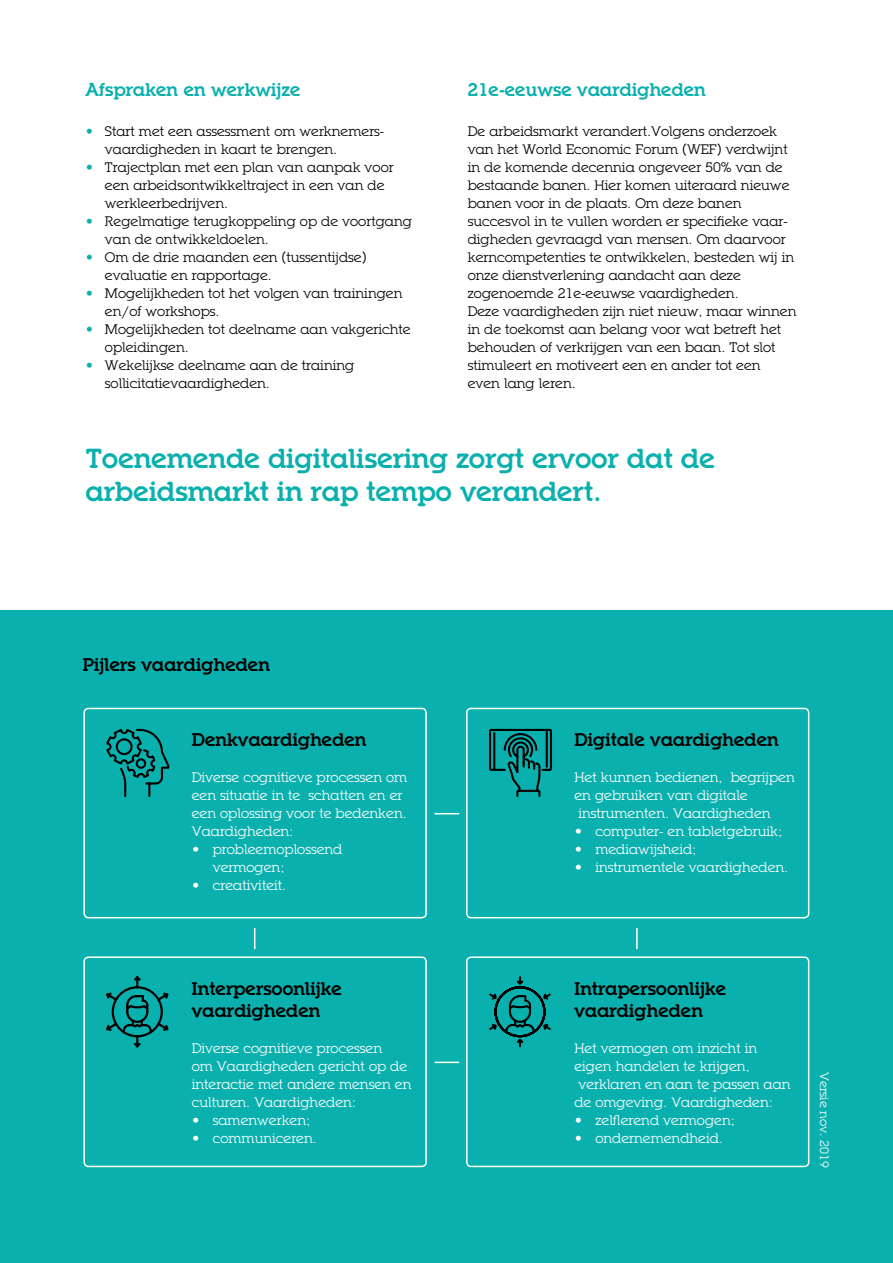
<style>
.page{position:relative;width:893px;height:1263px;background:#fff}
.page>*{position:absolute;margin:0;border:0;box-sizing:border-box;transform-origin:0 0}
.t1{font:700 27px/32.4px "Ponsi Rounded Slab";color:#0ab0ae}
.t2{font:700 18px/21.6px "Ponsi Rounded Slab";color:#000}
.t3{font:700 18px "Ponsi Rounded Slab";color:#0ab0ae}
.t4{font:13.5px/18px "Ponsi Rounded Slab";color:#000}
.t5{font:13.5px/18px "Ponsi Rounded Slab";color:#fff}
.t6{font:12px "Ponsi Rounded Slab";color:#fff}
.s1{color:#0ab0ae}
</style>
<div class="page">
<div style="left:0;top:611px;width:893px;height:652px;background:#0ab0ae"></div>
<div style="left:83px;top:708px;width:344px;height:210px;border:2px solid #fff;border-radius:4px"></div>
<div style="left:83px;top:956px;width:344px;height:211px;border:2px solid #fff;border-radius:4px"></div>
<div style="left:466px;top:708px;width:343px;height:210px;border:2px solid #fff;border-radius:4px"></div>
<div style="left:466px;top:956px;width:343px;height:211px;border:2px solid #fff;border-radius:4px"></div>
<svg style="left:106px;top:729px;width:446px;height:318px"></svg>
<svg style="left:254px;top:928px;width:1px;height:21px"></svg>
<hr style="left:636px;top:928px;width:2px;height:21px;background:#fff">
<svg style="left:435px;top:813px;width:24px;height:1px"></svg>
<hr style="left:435px;top:1061px;width:24px;height:2px;background:#fff">
<h2 class="t3" style="left:85px;top:78px;width:217px">Afspraken en werkwijze</h2>
<p class="t4" style="left:105px;top:122px;width:281px;text-indent:-19px"><span class="s1">•</span> Start met een assessment om werknemers&shy;vaardigheden in kaart te brengen.</p>
<p class="t4" style="left:105px;top:158px;width:290px;text-indent:-19px"><span class="s1">•</span> Trajectplan met een plan van aanpak voor een arbeidsontwikkeltraject in een van de werkleerbedrijven.</p>
<p class="t4" style="left:105px;top:212px;width:309px;text-indent:-19px"><span class="s1">•</span> Regelmatige terugkoppeling op de voortgang van de ontwikkeldoelen.</p>
<p class="t4" style="left:105px;top:248px;width:263px;text-indent:-19px"><span class="s1">•</span> Om de drie maanden een (tussentijdse) evaluatie en rapportage.</p>
<p class="t4" style="left:105px;top:284px;width:299px;text-indent:-19px"><span class="s1">•</span> Mogelijkheden tot het volgen van trainingen en/of workshops.</p>
<p class="t4" style="left:105px;top:320px;width:307px;text-indent:-19px"><span class="s1">•</span> Mogelijkheden tot deelname aan vakgerichte opleidingen.</p>
<p class="t4" style="left:105px;top:356px;width:251px;text-indent:-19px"><span class="s1">•</span> Wekelijkse deelname aan de training sollicitatievaardigheden.</p>
<h2 class="t3" style="left:468px;top:78px;width:240px">21e-eeuwse vaardigheden</h2>
<p class="t4" style="left:468px;top:122px;width:330px">De arbeidsmarkt verandert.Volgens onderzoek van het World Economic Forum (WEF) verdwijnt in de komende decennia ongeveer 50% van de bestaande banen. Hier komen uiteraard nieuwe banen voor in de plaats. Om deze banen succesvol in te vullen worden er specifieke vaar&shy;digheden gevraagd van mensen. Om daarvoor kerncompetenties te ontwikkelen, besteden wij in onze dienstverlening aandacht aan deze zogenoemde 21e-eeuwse vaardigheden.<br>Deze vaardigheden zijn niet nieuw, maar winnen in de toekomst aan belang voor wat betreft het behouden of verkrijgen van een baan. Tot slot stimuleert en motiveert een en ander tot een<br>even lang leren.</p>
<h1 class="t1" style="left:86px;top:444px;width:631px">Toenemende digitalisering zorgt ervoor dat de arbeidsmarkt in rap tempo verandert.</h1>
<h2 class="t2" style="left:83px;top:654px;width:189px">Pijlers vaardigheden</h2>
<h2 class="t2" style="left:192px;top:730px;width:176px">Denkvaardigheden</h2>
<p class="t5" style="left:192px;top:769px;width:217px">Diverse cognitieve processen om een situatie in te schatten en er een oplossing voor te bedenken.<br>Vaardigheden:</p>
<p class="t5" style="left:213px;top:841px;width:131px;text-indent:-21px">• probleemoplossend vermogen;</p>
<p class="t5" style="left:192px;top:877px;width:96px">• creativiteit.</p>
<h2 class="t2" style="left:192px;top:978px;width:152px">Interpersoonlijke vaardigheden</h2>
<p class="t5" style="left:192px;top:1039px;width:221px">Diverse cognitieve processen<br>om Vaardigheden gericht op de interactie met andere mensen en culturen. Vaardigheden:</p>
<p class="t5" style="left:192px;top:1111px;width:120px">• samenwerken;</p>
<p class="t5" style="left:192px;top:1129px;width:127px">• communiceren.</p>
<h2 class="t2" style="left:574px;top:730px;width:206px">Digitale vaardigheden</h2>
<p class="t5" style="left:574px;top:769px;width:222px">Het kunnen bedienen, begrijpen</p>
<p class="t5" style="left:574px;top:787px;width:175px">en gebruiken van digitale</p>
<p class="t5" style="left:578px;top:805px;width:194px">instrumenten. Vaardigheden</p>
<p class="t5" style="left:574px;top:823px;width:209px">• computer- en tabletgebruik;</p>
<p class="t5" style="left:574px;top:841px;width:123px">• mediawijsheid;</p>
<p class="t5" style="left:574px;top:859px;width:215px">• instrumentele vaardigheden.</p>
<h2 class="t2" style="left:574px;top:978px;width:153px">Intrapersoonlijke vaardigheden</h2>
<p class="t5" style="left:574px;top:1039px;width:184px">Het vermogen om inzicht in</p>
<p class="t5" style="left:574px;top:1057px;width:177px">eigen handelen te krijgen,</p>
<p class="t5" style="left:578px;top:1075px;width:214px">verklaren en aan te passen aan</p>
<p class="t5" style="left:574px;top:1093px;width:200px">de omgeving. Vaardigheden:</p>
<p class="t5" style="left:574px;top:1111px;width:162px">• zelflerend vermogen;</p>
<p class="t5" style="left:574px;top:1129px;width:150px">• ondernemendheid.</p>
<p class="t6" style="left:832px;top:1072px;width:98px;rotate:90deg">Versie nov. 2019</p>
</div>
